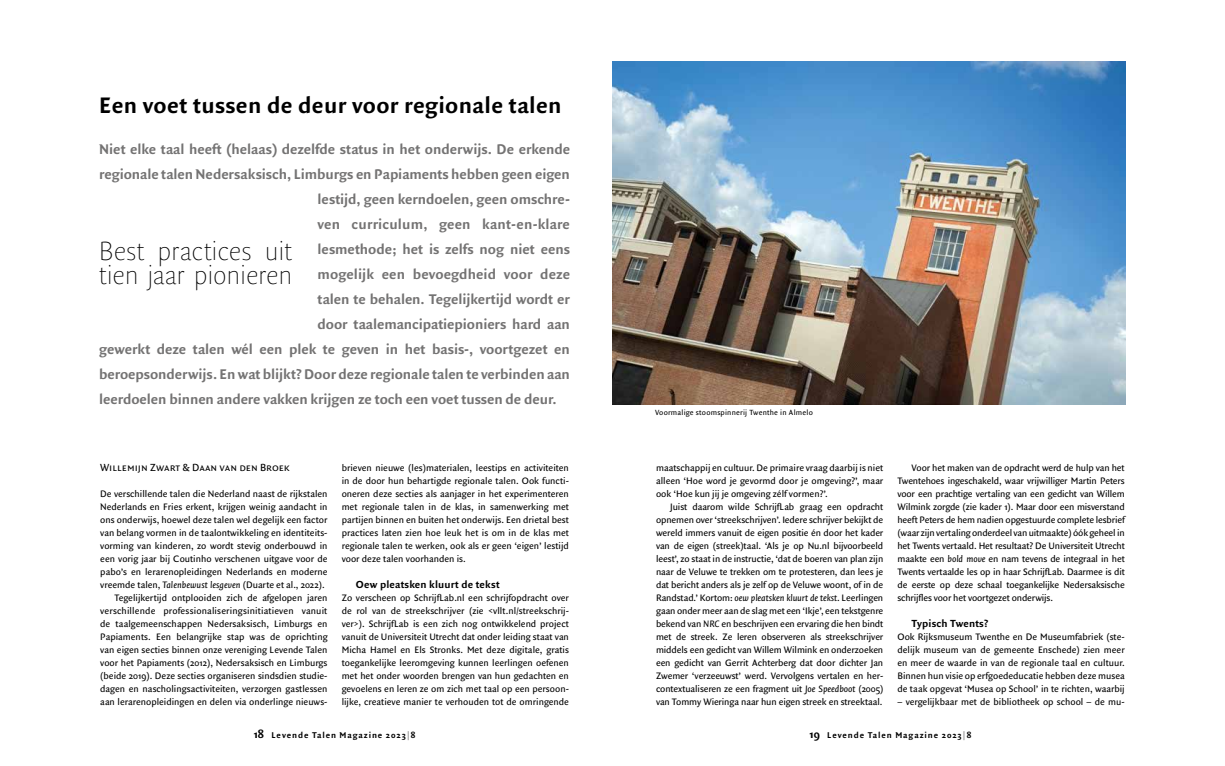
<style>
.page{position:relative;width:1225px;height:766px;background:#fff}
.page>*{position:absolute;margin:0;border:0;box-sizing:border-box;transform-origin:0 0}
.t1{font:100 28px/24px "Quadraat Sans Pro";letter-spacing:.015em;color:#000}
.t2{font:700 24px "Quadraat Sans Pro";letter-spacing:.015em;color:#000}
.t3{font:700 15px "Quadraat Sans Pro";letter-spacing:-.005em;color:#747373}
.t4{font:700 11px "Quadraat Sans Pro";letter-spacing:.015em;color:#000}
.t5{font:11px "Quadraat Sans Pro";color:#000}
.t6{font:10px/13px "Quadraat Sans Pro";color:#000;text-align:justify}
.t7{font:700 9px "Quadraat Sans Pro";letter-spacing:.1em;color:#000}
.t8{font:8px "Quadraat Sans Pro";letter-spacing:.02em;color:#000}
.s1{font-style:italic}
.s2{font-size:12px}
.s3{color:#9b9a9a}
</style>
<div class="page">
<img style="left:612px;top:62px;width:513px;height:342px">
<h2 class="t2" style="left:99px;top:88px;width:464px">Een voet tussen de deur voor regionale talen</h2>
<h3 class="t3" style="left:99px;top:138px;width:472px">Niet elke taal heeft (helaas) dezelfde status in het onderwijs. De erkende</h3>
<h3 class="t3" style="left:99px;top:163px;width:472px">regionale talen Nedersaksisch, Limburgs en Papiaments hebben geen eigen</h3>
<h3 class="t3" style="left:317px;top:188px;width:254px">lestijd, geen kerndoelen, geen omschre-</h3>
<h3 class="t3" style="left:317px;top:213px;width:254px">ven curriculum, geen kant-en-klare</h3>
<h3 class="t3" style="left:317px;top:238px;width:254px">lesmethode; het is zelfs nog niet eens</h3>
<h3 class="t3" style="left:317px;top:263px;width:254px">mogelijk een bevoegdheid voor deze</h3>
<h3 class="t3" style="left:317px;top:288px;width:254px">talen te behalen. Tegelijkertijd wordt er</h3>
<h3 class="t3" style="left:317px;top:313px;width:254px">door taalemancipatiepioniers hard aan</h3>
<h3 class="t3" style="left:99px;top:338px;width:472px">gewerkt deze talen wél een plek te geven in het basis-, voortgezet en</h3>
<h3 class="t3" style="left:99px;top:363px;width:472px">beroepsonderwijs. En wat blijkt? Door deze regionale talen te verbinden aan</h3>
<h3 class="t3" style="left:99px;top:388px;width:459px">leerdoelen binnen andere vakken krijgen ze toch een voet tussen de deur.</h3>
<h1 class="t1" style="left:99px;top:239px;width:194px">Best practices uit tien jaar pionieren</h1>
<p class="t5" style="left:100px;top:459px;width:191px">Willemijn Zwart &amp; Daan van den Broek</p>
<p class="t6" style="left:100px;top:486px;width:229px;text-align:right">De verschillende talen die Nederland naast de rijkstalen Nederlands en Fries erkent, krijgen weinig aandacht in ons onderwijs, hoewel deze talen wel degelijk een factor van belang vormen in de taalontwikkeling en identiteits&shy;vorming van kinderen, zo wordt stevig onderbouwd in een vorig jaar bij Coutinho verschenen uitgave voor de pabo’s en lerarenopleidingen Nederlands en moderne vreemde talen, <span class="s1">Talenbewust lesgeven</span> (Duarte et al., 2022).<br>Tegelijkertijd ontplooiden zich de afgelopen jaren verschillende professionaliseringsinitiatieven vanuit de taalgemeenschappen Nedersaksisch, Limburgs en Papiaments. Een belangrijke stap was de oprichting van eigen secties binnen onze vereniging Levende Talen voor het Papiaments (2012), Nedersaksisch en Limburgs (beide 2019). Deze secties organiseren sindsdien studie&shy;dagen en nascholingsactiviteiten, verzorgen gastlessen aan lerarenopleidingen en delen via onderlinge nieuws-</p>
<p class="t6" style="left:342px;top:460px;width:229px">brieven nieuwe (les)materialen, leestips en activiteiten in de door hun behartigde regionale talen. Ook functi&shy;oneren deze secties als aanjager in het experimenteren met regionale talen in de klas, in samenwerking met partijen binnen en buiten het onderwijs. Een drietal best practices laten zien hoe leuk het is om in de klas met regionale talen te werken, ook als er geen ‘eigen’ lestijd voor deze talen voorhanden is.</p>
<p class="t4" style="left:356px;top:576px;width:145px">Oew pleatsken kluurt de tekst</p>
<p class="t6" style="left:342px;top:590px;width:229px">Zo verscheen op SchrijfLab.nl een schrijfopdracht over de rol van de streekschrijver (zie &lt;vllt.nl/streekschrij&shy;ver&gt;). SchrijfLab is een zich nog ontwikkelend project vanuit de Universiteit Utrecht dat onder leiding staat van Micha Hamel en Els Stronks. Met deze digitale, gratis toegankelijke leeromgeving kunnen leerlingen oefenen met het onder woorden brengen van hun gedachten en gevoelens en leren ze om zich met taal op een persoon&shy;lijke, creatieve manier te verhouden tot de omringende</p>
<p class="t8" style="left:655px;top:407px;width:159px">Voormalige stoomspinnerij Twenthe in Almelo</p>
<p class="t6" style="left:656px;top:460px;width:229px">maatschappij en cultuur. De primaire vraag daarbij is niet alleen ‘Hoe word je gevormd door je omgeving?’, maar ook ‘Hoe kun jij je omgeving zélf vormen?’.</p>
<p class="t6" style="left:656px;top:499px;width:229px;text-indent:14px">Juist daarom wilde SchrijfLab graag een opdracht opnemen over ‘streekschrijven’. Iedere schrijver bekijkt de wereld immers vanuit de eigen positie én door het kader van de eigen (streek)taal. ‘Als je op Nu.nl bijvoorbeeld leest’, zo staat in de instructie, ‘dat de boeren van plan zijn naar de Veluwe te trekken om te protesteren, dan lees je dat bericht anders als je zelf op de Veluwe woont, of in de Randstad.’ Kortom: <span class="s1">oew pleatsken kluurt de tekst</span>. Leerlingen gaan onder meer aan de slag met een ‘Ikje’, een tekstgenre bekend van <span class="s1">NRC</span> en beschrijven een ervaring die hen bindt met de streek. Ze leren observeren als streekschrijver middels een gedicht van Willem Wilmink en onderzoeken een gedicht van Gerrit Achterberg dat door dichter Jan Zwemer ‘verzeeuwst’ werd. Vervolgens vertalen en her&shy;contextualiseren ze een fragment uit <span class="s1">Joe Speedboot</span> (2005) van Tommy Wieringa naar hun eigen streek en streektaal.</p>
<p class="t6" style="left:897px;top:460px;width:229px;text-indent:14px">Voor het maken van de opdracht werd de hulp van het Twentehoes ingeschakeld, waar vrijwilliger Martin Peters voor een prachtige vertaling van een gedicht van Willem Wilmink zorgde (zie kader 1). Maar door een misverstand heeft Peters de hem nadien opgestuurde complete lesbrief (waar zijn vertaling onderdeel van uitmaakte) óók geheel in het Twents vertaald. Het resultaat? De Universiteit Utrecht maakte een <span class="s1">bold move</span> en nam tevens de integraal in het Twents vertaalde les op in haar SchrijfLab. Daarmee is dit de eerste op deze schaal toegankelijke Nedersaksische schrijfles voor het voortgezet onderwijs.</p>
<p class="t4" style="left:911px;top:615px;width:78px">Typisch Twents?</p>
<p class="t6" style="left:897px;top:629px;width:229px">Ook Rijksmuseum Twenthe en De Museumfabriek (ste&shy;delijk museum van de gemeente Enschede) zien meer en meer de waarde in van de regionale taal en cultuur.<br>Binnen hun visie op erfgoededucatie hebben deze musea de taak opgevat ‘Musea op School’ in te richten, waarbij</p>
<p class="t6" style="left:897px;top:694px;width:229px">– vergelijkbaar met de bibliotheek op school – de mu-</p>
<p class="t7" style="left:254px;top:728px;width:163px"><span class="s2">18</span> Levende Talen Magazine 2023<span class="s3">|</span>8</p>
<p class="t7" style="left:809px;top:728px;width:163px"><span class="s2">19</span> Levende Talen Magazine 2023<span class="s3">|</span>8</p>
</div>
